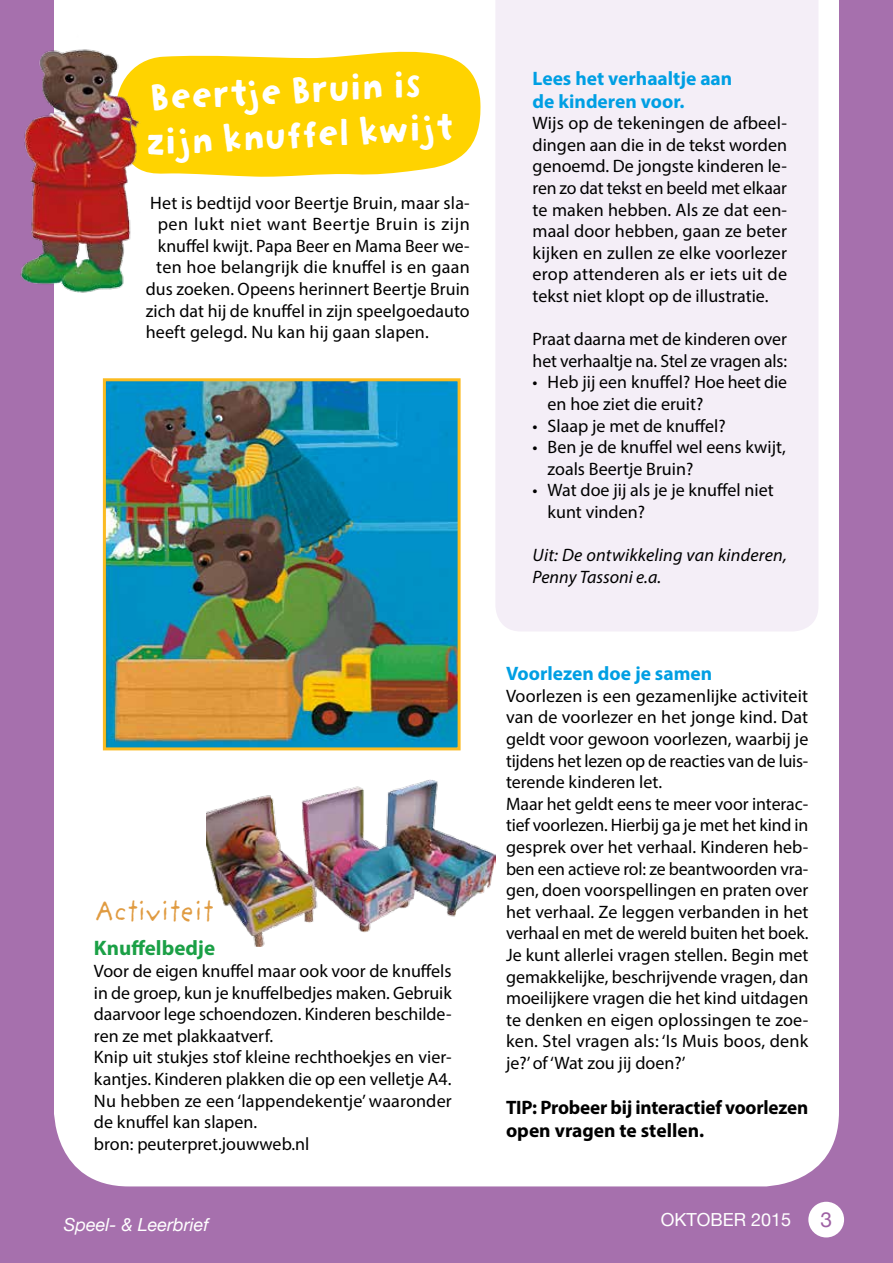
<style>
.page{position:relative;width:893px;height:1263px;background:#a670ad}
.page>*{position:absolute;margin:0;border:0;box-sizing:border-box;transform-origin:0 0}
.t1{font:34.2px/44.2px "Slappy Inline";color:#fff}
.t2{font:29.85px "Proviyoup";letter-spacing:-.06em;color:#e09b41}
.t3{font:700 21px "Myriad Pro";color:#1ba046}
.t4{font:21px "Helvetica Neue";color:#9e61a4}
.t5{font:700 19.5px/22.5px "Myriad Pro";color:#009fe3}
.t6{font:700 19.5px/23.4px "Myriad Pro";letter-spacing:-.01em;color:#000}
.t7{font:18px/21.6px "Myriad Pro";color:#000}
.t8{font:italic 18px/21.6px "Myriad Pro";letter-spacing:.01em;color:#000}
.t9{font:18px "Myriad Pro";letter-spacing:.03em;color:#000}
.t10{font:italic 18px "Helvetica Neue";color:#fff}
.t11{font:18px "Helvetica Neue";color:#fff}
</style>
<div class="page">
<div style="left:54px;top:0;width:785px;height:1186px;background:#fff"></div>
<div style="left:808px;top:1202px;width:36px;height:35px;background:#fff;border-radius:50%"></div>
<svg style="left:140px;top:46px;width:341px;height:132px;background:#fed820"></svg>
<img style="left:20px;top:32px;width:120px;height:276px">
<img style="left:107px;top:382px;width:350px;height:364px">
<div style="left:103px;top:378px;width:358px;height:372px;border:3px solid #fbbb21"></div>
<div style="left:495px;top:0;width:323px;height:631px;background:#f4eef7"></div>
<img style="left:206px;top:780px;width:289px;height:166px">
<h1 class="t1" style="left:143px;top:75px;width:310px;rotate:-3deg">Beertje Bruin is zijn knuffel kwijt</h1>
<p class="t7" style="left:150px;top:192px;width:321px">Het is bedtijd voor Beertje Bruin, maar sla-</p>
<p class="t9" style="left:158px;top:213px;width:313px">pen lukt niet want Beertje Bruin is zijn</p>
<p class="t7" style="left:158px;top:235px;width:314px">knuffel kwijt. Papa Beer en Mama Beer we-</p>
<p class="t7" style="left:156px;top:256px;width:315px">ten hoe belangrijk die knuffel is en gaan</p>
<p class="t7" style="left:146px;top:278px;width:326px">dus zoeken. Opeens herinnert Beertje Bruin</p>
<p class="t7" style="left:146px;top:300px;width:326px">zich dat hij de knuffel in zijn speelgoedauto</p>
<p class="t7" style="left:146px;top:321px;width:285px">heeft gelegd. Nu kan hij gaan slapen.</p>
<h2 class="t2" style="left:94px;top:893px;width:121px">Activiteit</h2>
<p class="t3" style="left:94px;top:934px;width:123px">Knuffelbedje</p>
<p class="t7" style="left:94px;top:960px;width:359px">Voor de eigen knuffel maar ook voor de knuffels in de groep, kun je knuffelbedjes maken. Gebruik daarvoor lege schoendozen. Kinderen beschilde&shy;ren ze met plakkaatverf.<br>Knip uit stukjes stof kleine rechthoekjes en vier&shy;kantjes. Kinderen plakken die op een velletje A4.<br>Nu hebben ze een ‘lappendekentje’ waaronder de knuffel kan slapen.<br>bron: peuterpret.jouwweb.nl</p>
<p class="t5" style="left:533px;top:67px;width:201px">Lees het verhaaltje aan de kinderen voor.</p>
<p class="t7" style="left:533px;top:112px;width:256px;text-align:justify">Wijs op de tekeningen de afbeel&shy;dingen aan die in de tekst worden genoemd. De jongste kinderen le&shy;ren zo dat tekst en beeld met elkaar te maken hebben. Als ze dat een&shy;maal door hebben, gaan ze beter kijken en zullen ze elke voorlezer erop attenderen als er iets uit de tekst niet klopt op de illustratie.</p>
<p class="t7" style="left:533px;top:328px;width:256px">Praat daarna met de kinderen over het verhaaltje na. Stel ze vragen als:</p>
<p class="t7" style="left:548px;top:371px;width:241px;text-indent:-15px">• Heb jij een knuffel? Hoe heet die en hoe ziet die eruit?</p>
<p class="t7" style="left:533px;top:414px;width:195px">• Slaap je met de knuffel?</p>
<p class="t7" style="left:548px;top:436px;width:240px;text-indent:-15px">• Ben je de knuffel wel eens kwijt, zoals Beertje Bruin?</p>
<p class="t7" style="left:548px;top:479px;width:228px;text-indent:-15px">• Wat doe jij als je je knuffel niet kunt vinden?</p>
<p class="t8" style="left:533px;top:544px;width:256px">Uit: De ontwikkeling van kinderen,<br>Penny Tassoni e.a.</p>
<p class="t5" style="left:506px;top:662px;width:208px">Voorlezen doe je samen</p>
<p class="t7" style="left:506px;top:685px;width:304px">Voorlezen is een gezamenlijke activiteit van de voorlezer en het jonge kind. Dat geldt voor gewoon voorlezen, waarbij je tijdens het lezen op de reacties van de luis&shy;terende kinderen let.<br>Maar het geldt eens te meer voor interac&shy;tief voorlezen. Hierbij ga je met het kind in gesprek over het verhaal. Kinderen heb&shy;ben een actieve rol: ze beantwoorden vra&shy;gen, doen voorspellingen en praten over het verhaal. Ze leggen verbanden in het verhaal en met de wereld buiten het boek.<br>Je kunt allerlei vragen stellen. Begin met gemakkelijke, beschrijvende vragen, dan moeilijkere vragen die het kind uitdagen te denken en eigen oplossingen te zoe&shy;ken. Stel vragen als: ‘Is Muis boos, denk je?’ of ‘Wat zou jij doen?’</p>
<p class="t6" style="left:506px;top:1095px;width:304px">TIP: Probeer bij interactief voorlezen open vragen te stellen.</p>
<p class="t10" style="left:64px;top:1215px;width:147px">Speel- &amp; Leerbrief</p>
<p class="t4" style="left:820px;top:1206px;width:13px">3</p>
<p class="t11" style="left:661px;top:1209px;width:132px">OKTOBER 2015</p>
</div>
